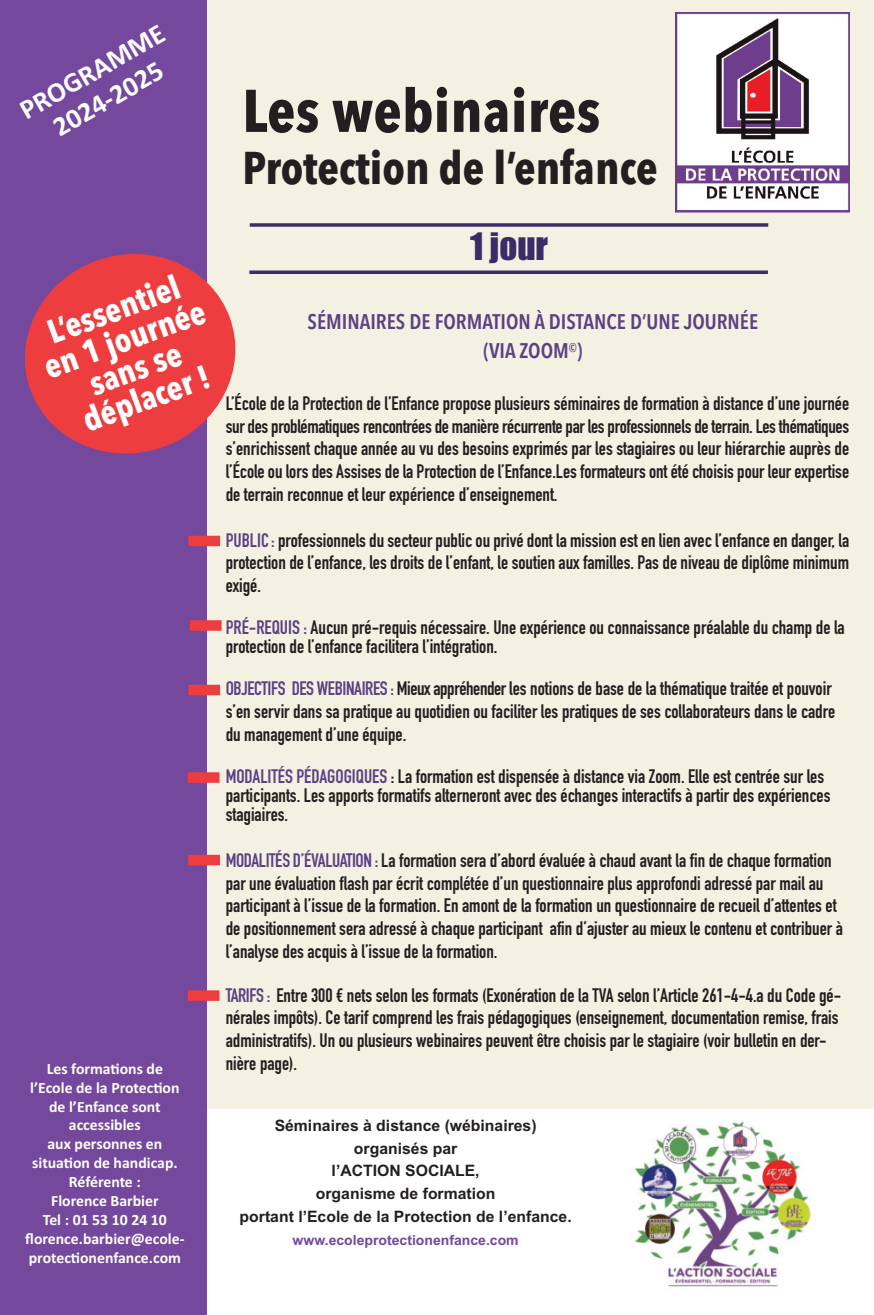
<style>
.page{position:relative;width:874px;height:1315px;background:#fff}
.page>*{position:absolute;margin:0;border:0;box-sizing:border-box;transform-origin:0 0}
.t1{font:700 59.5px "Avenir Next Condensed";letter-spacing:.005em;color:#231f20}
.t2{font:700 45.5px "Avenir Next Condensed";color:#231f20}
.t3{font:35px "Impact";color:#3c2b68}
.t4{font:700 33.25px/31.5px "Avenir Next Condensed";color:#fff;text-align:center}
.t5{font:700 28px/31.5px "Calibri";color:#fff;text-align:center}
.t6{font:600 21px/29.8px "Avenir Next Condensed";color:#5c4084;text-align:center}
.t7{font:700 19.25px/22.8px "DIN Condensed";color:#231f20}
.t8{font:700 15.75px/18.9px "Calibri";color:#fff;text-align:center}
.t9{font:700 15.75px/22.8px "Arial";color:#231f20;text-align:center}
.t10{font:700 14px "Arial";color:#74489c}
.s1{color:#5c4084}
</style>
<div class="page">
<div style="left:0;top:0;width:873px;height:1108px;background:#f4f1e3"></div>
<div style="left:0;top:0;width:207px;height:1315px;background:#74489c"></div>
<img style="left:675px;top:13px;width:173px;height:199px">
<svg style="left:24px;top:254px;width:212px;height:200px;fill:#ee3d3e"></svg>
<div style="left:190px;top:620px;width:31px;height:11px;background:#ee3d3e"></div>
<div style="left:188px;top:685px;width:32px;height:10px;background:#ee3d3e"></div>
<div style="left:188px;top:772px;width:31px;height:11px;background:#ee3d3e"></div>
<div style="left:188px;top:855px;width:32px;height:10px;background:#ee3d3e"></div>
<div style="left:188px;top:990px;width:31px;height:11px;background:#ee3d3e"></div>
<div style="left:188px;top:536px;width:32px;height:10px;background:#ee3d3e"></div>
<svg style="left:249px;top:223px;width:518px;height:4px;background:#524376"></svg>
<svg style="left:249px;top:270px;width:518px;height:4px;background:#534477"></svg>
<img style="left:634px;top:1121px;width:177px;height:166px">
<h3 class="t5" style="left:15px;top:100px;width:164px;rotate:-30deg">PROGRAMME<br>2024‐2025</h3>
<h1 class="t1" style="left:242px;top:77px;width:359px">Les webinaires</h1>
<h2 class="t2" style="left:242px;top:142px;width:416px">Protection de l’enfance</h2>
<h3 class="t4" style="left:29px;top:324px;width:170px;rotate:-20deg">L’essentiel en 1 journée sans se déplacer !</h3>
<p class="t8" style="left:25px;top:1060px;width:161px">Les formations de l’Ecole de la Protection de l’Enfance sont accessibles<br>aux personnes en situation de handicap.<br>Référente :<br>Florence Barbier<br>Tel : 01 53 10 24 10 florence.barbier@ecole‐ protectionenfance.com</p>
<h3 class="t3" style="left:470px;top:235px;width:79px">1 JOUR</h3>
<p class="t6" style="left:307px;top:306px;width:452px">SÉMINAIRES DE FORMATION À DISTANCE D’UNE JOURNÉE (VIA ZOOM<sup>©</sup>)</p>
<p class="t7" style="left:225px;top:394px;width:624px;text-align:justify">L’École de la Protection de l’Enfance propose plusieurs séminaires de formation à distance d’une journée sur des problématiques rencontrées de manière récurrente par les professionnels de terrain. Les thématiques s’enrichissent chaque année au vu des besoins exprimés par les stagiaires ou leur hiérarchie auprès de l’École ou lors des Assises de la Protection de l’Enfance.Les formateurs ont été choisis pour leur expertise de terrain reconnue et leur expérience d’enseignement.</p>
<p class="t7" style="left:225px;top:530px;width:624px;text-align:justify"><span class="s1">PUBLIC :</span> professionnels du secteur public ou privé dont la mission est en lien avec l’enfance en danger, la protection de l’enfance, les droits de l’enfant, le soutien aux familles. Pas de niveau de diplôme minimum exigé.</p>
<p class="t7" style="left:225px;top:619px;width:620px;line-height:19.2px"><span class="s1">PRÉ-REQUIS :</span> Aucun pré-requis nécessaire. Une expérience ou connaissance préalable du champ de la protection de l’enfance facilitera l’intégration.</p>
<p class="t7" style="left:225px;top:679px;width:610px"><span class="s1">OBJECTIFS DES WEBINAIRES :</span> Mieux appréhender les notions de base de la thématique traitée et pouvoir s’en servir dans sa pratique au quotidien ou faciliter les pratiques de ses collaborateurs dans le cadre du management d’une équipe.</p>
<p class="t7" style="left:225px;top:768px;width:606px;line-height:19.2px"><span class="s1">MODALITÉS PÉDAGOGIQUES</span> : La formation est dispensée à distance via Zoom. Elle est centrée sur les participants. Les apports formatifs alterneront avec des échanges interactifs à partir des expériences stagiaires.</p>
<p class="t7" style="left:225px;top:850px;width:618px"><span class="s1">MODALITÉS D’ÉVALUATION :</span> La formation sera d’abord évaluée à chaud avant la fin de chaque formation par une évaluation flash par écrit complétée d’un questionnaire plus approfondi adressé par mail au participant à l’issue de la formation. En amont de la formation un questionnaire de recueil d’attentes et de positionnement sera adressé à chaque participant afin d’ajuster au mieux le contenu et contribuer à l’analyse des acquis à l’issue de la formation.</p>
<p class="t7" style="left:225px;top:985px;width:616px"><span class="s1">TARIFS :</span> Entre 300 € nets selon les formats (Exonération de la TVA selon l’Article 261-4-4.a du Code gé&shy;nérales impôts). Ce tarif comprend les frais pédagogiques (enseignement, documentation remise, frais administratifs). Un ou plusieurs webinaires peuvent être choisis par le stagiaire (voir bulletin en der&shy;nière page).</p>
<p class="t9" style="left:239px;top:1115px;width:333px">Séminaires à distance (wébinaires) organisés par<br>l’ACTION SOCIALE,<br>organisme de formation<br>portant l’Ecole de la Protection de l’enfance.</p>
<p class="t10" style="left:292px;top:1234px;width:227px">www.ecoleprotectionenfance.com</p>
</div>
